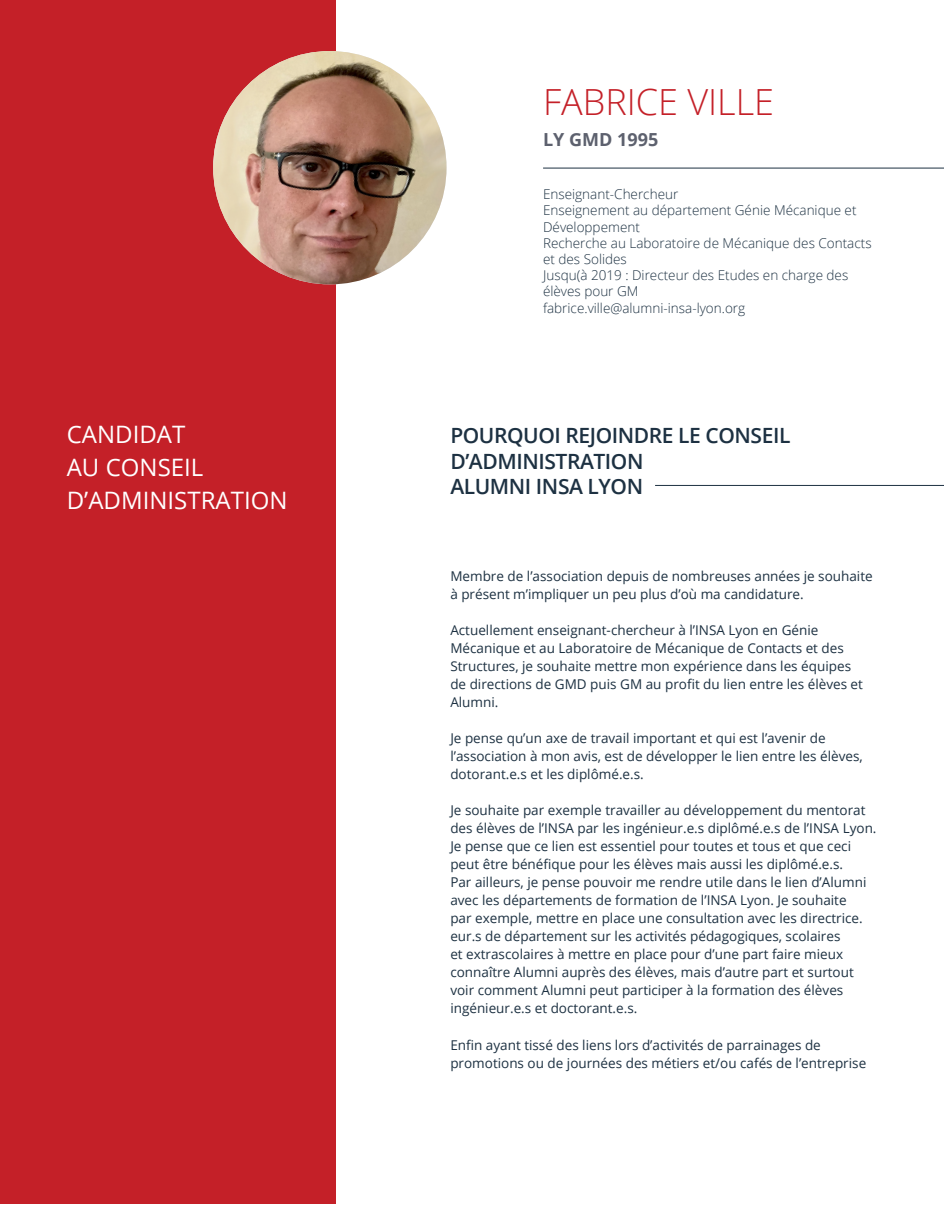
<style>
.page{position:relative;width:944px;height:1214px;background:#fff}
.page>*{position:absolute;margin:0;border:0;box-sizing:border-box;transform-origin:0 0}
.En-tête_de_page_maît{font:300 36px "Open Sans";color:#c42028}
.En-tête_de_barre_lat{font:24px/33px "Open Sans";color:#fff}
.En-tête_de_page_prin{font:600 21px/25.2px "Open Sans";letter-spacing:-.02em;color:#1d3142}
.Sous-en-tête_de_page{font:700 18px "Open Sans";color:#5d616e}
.Texte_de_corps_de_pa{font:13.5px/18px "Open Sans";color:#1d3142}
.Texte_adresse{font:300 13.5px/16.2px "Open Sans";color:#1d3142}
</style>
<div class="page">
<div style="left:0;top:0;width:335px;height:1203px;background:#c42028"></div>
<img style="left:213px;top:51px;width:233px;height:233px;border-radius:117px">
<hr style="left:543px;top:168px;width:401px;height:1px;background:#1d3142">
<hr style="left:655px;top:485px;width:289px;height:1px;background:#1d3142">
<p class="En-tête_de_barre_lat" style="left:67px;top:417px;width:120px">CANDIDAT</p>
<p class="En-tête_de_barre_lat" style="left:67px;top:450px;width:222px">AU CONSEIL<br>D’ADMINISTRATION</p>
<p class="En-tête_de_page_maît" style="left:543px;top:78px;width:232px">FABRICE VILLE</p>
<p class="Sous-en-tête_de_page" style="left:543px;top:127px;width:117px">LY GMD 1995</p>
<p class="Texte_adresse" style="left:543px;top:186px;width:137px">Enseignant-Chercheur</p>
<p class="Texte_adresse" style="left:543px;top:202px;width:315px">Enseignement au département Génie Mécanique et<br>Développement</p>
<p class="Texte_adresse" style="left:543px;top:234px;width:330px">Recherche au Laboratoire de Mécanique des Contacts et des Solides</p>
<p class="Texte_adresse" style="left:543px;top:267px;width:307px">Jusqu(à 2019 : Directeur des Etudes en charge des élèves pour GM</p>
<p class="Texte_adresse" style="left:543px;top:299px;width:204px">fabrice.ville@alumni-insa-lyon.org</p>
<p class="En-tête_de_page_prin" style="left:450px;top:422px;width:341px">POURQUOI REJOINDRE LE CONSEIL<br>D’ADMINISTRATION</p>
<p class="En-tête_de_page_prin" style="left:450px;top:473px;width:194px">ALUMNI INSA LYON</p>
<p class="Texte_de_corps_de_pa" style="left:450px;top:567px;width:424px">Membre de l’association depuis de nombreuses années je souhaite à présent m’impliquer un peu plus d’où ma candidature.</p>
<p class="Texte_de_corps_de_pa" style="left:450px;top:621px;width:414px">Actuellement enseignant-chercheur à l’INSA Lyon en Génie Mécanique et au Laboratoire de Mécanique de Contacts et des Structures, je souhaite mettre mon expérience dans les équipes de directions de GMD puis GM au profit du lien entre les élèves et Alumni.</p>
<p class="Texte_de_corps_de_pa" style="left:450px;top:729px;width:414px">Je pense qu’un axe de travail important et qui est l’avenir de l’association à mon avis, est de développer le lien entre les élèves, dotorant.e.s et les diplômé.e.s.</p>
<p class="Texte_de_corps_de_pa" style="left:450px;top:801px;width:428px">Je souhaite par exemple travailler au développement du mentorat des élèves de l’INSA par les ingénieur.e.s diplômé.e.s de l’INSA Lyon.<br>Je pense que ce lien est essentiel pour toutes et tous et que ceci peut être bénéfique pour les élèves mais aussi les diplômé.e.s.</p>
<p class="Texte_de_corps_de_pa" style="left:450px;top:873px;width:417px">Par ailleurs, je pense pouvoir me rendre utile dans le lien d’Alumni avec les départements de formation de l’INSA Lyon. Je souhaite par exemple, mettre en place une consultation avec les directrice. eur.s de département sur les activités pédagogiques, scolaires<br>et extrascolaires à mettre en place pour d’une part faire mieux connaître Alumni auprès des élèves, mais d’autre part et surtout voir comment Alumni peut participer à la formation des élèves ingénieur.e.s et doctorant.e.s.</p>
<p class="Texte_de_corps_de_pa" style="left:450px;top:1035px;width:417px">Enfin ayant tissé des liens lors d’activités de parrainages de promotions ou de journées des métiers et/ou cafés de l’entreprise</p>
</div>
